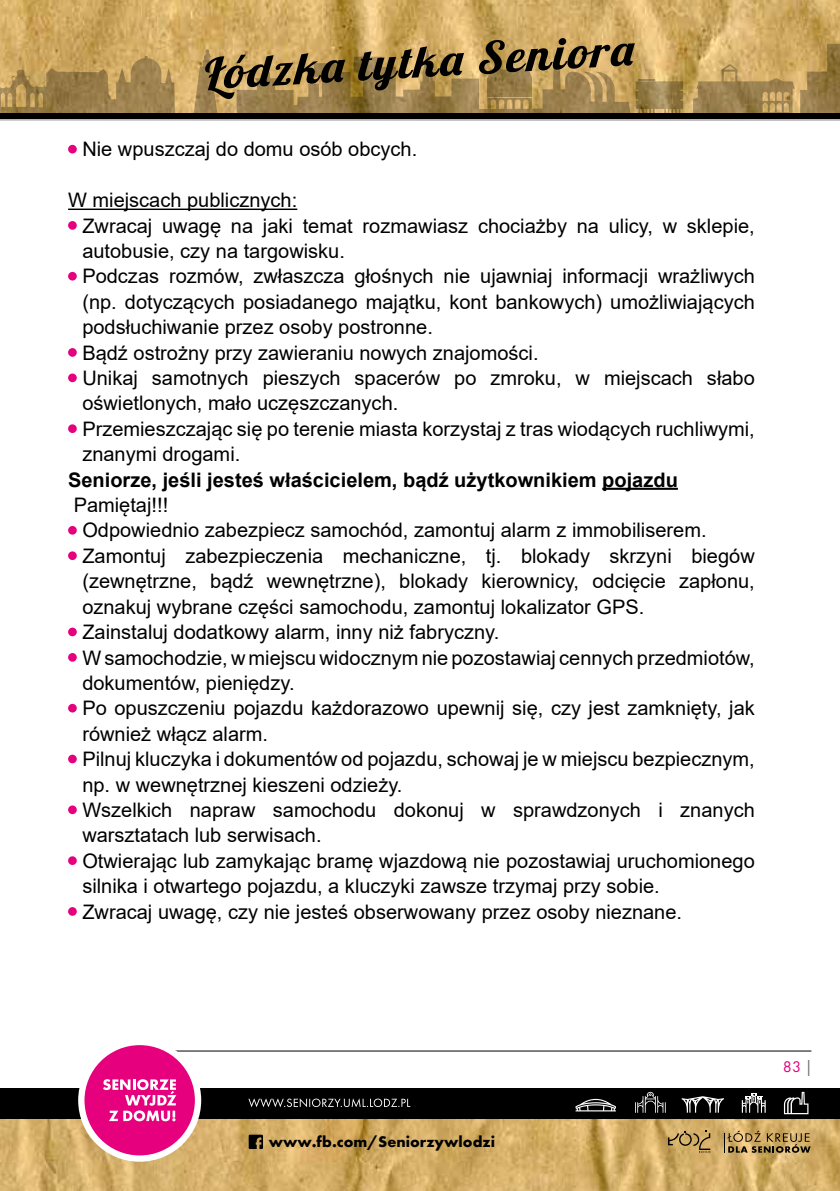
<style>
.page{position:relative;width:840px;height:1191px;background:#fff}
.page>*{position:absolute;margin:0;border:0;box-sizing:border-box;transform-origin:0 0}
.t1{font:20px/25.4px "Arial";color:#000}
.t2{font:700 20px "Arial";color:#000}
.t3{font:16px "Futura PT Bold";color:#000}
.t4{font:16px "Futura PT Book";color:#e6007d}
.s1{color:#706f6f}
</style>
<div class="page">
<hr style="left:138px;top:1050px;width:673px;height:1px;background:#000">
<img style="left:0;top:1119px;width:839px;height:72px">
<svg style="left:667px;top:1130px;width:43px;height:22px"></svg>
<svg style="left:723px;top:1130px;width:87px;height:22px;background:#a28752"></svg>
<div style="left:0;top:1088px;width:839px;height:30px;background:#000"></div>
<svg style="left:575px;top:1098px;width:40px;height:13px"></svg>
<svg style="left:783px;top:1091px;width:25px;height:23px"></svg>
<svg style="left:635px;top:1091px;width:30px;height:21px"></svg>
<svg style="left:681px;top:1096px;width:42px;height:16px"></svg>
<svg style="left:741px;top:1093px;width:24px;height:19px"></svg>
<svg style="left:248px;top:1098px;width:162px;height:9px"></svg>
<div style="left:78px;top:1038px;width:123px;height:123px;background:#fff;border-radius:50%"></div>
<div style="left:84px;top:1045px;width:111px;height:110px;background:#e6007d;border-radius:50%"></div>
<svg style="left:103px;top:1079px;width:73px;height:42px"></svg>
<svg style="left:248px;top:1134px;width:15px;height:15px"></svg>
<img style="left:0;top:0;width:839px;height:44px">
<svg style="left:0;top:44px;width:839px;height:77px;background:#a08451"></svg>
<svg style="left:202px;top:49px;width:143px;height:50px;background:#897143"></svg>
<svg style="left:358px;top:46px;width:106px;height:44px;background:#7f693d"></svg>
<svg style="left:478px;top:38px;width:176px;height:43px;background:#967c4a"></svg>
<hr style="left:68px;top:208px;width:229px;height:2px;background:#000">
<hr style="left:602px;top:488px;width:75px;height:2px;background:#000">
<div style="left:68px;top:145px;width:9px;height:8px;background:#e6007d;border-radius:50%"></div>
<div style="left:68px;top:221px;width:9px;height:9px;background:#e6007d;border-radius:50%"></div>
<div style="left:68px;top:272px;width:9px;height:8px;background:#e6007d;border-radius:50%"></div>
<div style="left:68px;top:348px;width:9px;height:9px;background:#e6007d;border-radius:50%"></div>
<div style="left:68px;top:373px;width:9px;height:9px;background:#e6007d;border-radius:50%"></div>
<div style="left:68px;top:424px;width:9px;height:9px;background:#e6007d;border-radius:50%"></div>
<div style="left:68px;top:526px;width:9px;height:8px;background:#e6007d;border-radius:50%"></div>
<div style="left:68px;top:551px;width:9px;height:9px;background:#e6007d;border-radius:50%"></div>
<svg style="left:68px;top:627px;width:9px;height:9px"></svg>
<div style="left:68px;top:653px;width:9px;height:8px;background:#e6007d;border-radius:50%"></div>
<div style="left:68px;top:704px;width:9px;height:8px;background:#e6007d;border-radius:50%"></div>
<svg style="left:68px;top:754px;width:9px;height:9px"></svg>
<div style="left:68px;top:805px;width:9px;height:9px;background:#e6007d;border-radius:50%"></div>
<div style="left:68px;top:856px;width:9px;height:9px;background:#e6007d;border-radius:50%"></div>
<div style="left:68px;top:907px;width:9px;height:8px;background:#e6007d;border-radius:50%"></div>
<p class="t1" style="left:82px;top:136px;width:336px">Nie wpuszczaj do domu osób obcych.</p>
<p class="t1" style="left:82px;top:187px;width:673px;text-indent:-14px">W miejscach publicznych:<br>Zwracaj uwagę na jaki temat rozmawiasz chociażby na ulicy, w sklepie, autobusie, czy na targowisku.<br>Podczas rozmów, zwłaszcza głośnych nie ujawniaj informacji wrażliwych (np. dotyczących posiadanego majątku, kont bankowych) umożliwiających podsłuchiwanie przez osoby postronne.<br>Bądź ostrożny przy zawieraniu nowych znajomości.<br>Unikaj samotnych pieszych spacerów po zmroku, w miejscach słabo oświetlonych, mało uczęszczanych.<br>Przemieszczając się po terenie miasta korzystaj z tras wiodących ruchliwymi, znanymi drogami.</p>
<p class="t2" style="left:68px;top:465px;width:611px">Seniorze, jeśli jesteś właścicielem, bądź użytkownikiem pojazdu</p>
<p class="t1" style="left:82px;top:492px;width:673px;text-indent:-9px">Pamiętaj!!!<br>Odpowiednio zabezpiecz samochód, zamontuj alarm z immobiliserem.<br>Zamontuj zabezpieczenia mechaniczne, tj. blokady skrzyni biegów (zewnętrzne, bądź wewnętrzne), blokady kierownicy, odcięcie zapłonu, oznakuj wybrane części samochodu, zamontuj lokalizator GPS.<br>Zainstaluj dodatkowy alarm, inny niż fabryczny.<br>W samochodzie, w miejscu widocznym nie pozostawiaj cennych przedmiotów, dokumentów, pieniędzy.<br>Po opuszczeniu pojazdu każdorazowo upewnij się, czy jest zamknięty, jak również włącz alarm.<br>Pilnuj kluczyka i dokumentów od pojazdu, schowaj je w miejscu bezpiecznym, np. w wewnętrznej kieszeni odzieży.<br>Wszelkich napraw samochodu dokonuj w sprawdzonych i znanych warsztatach lub serwisach.<br>Otwierając lub zamykając bramę wjazdową nie pozostawiaj uruchomionego silnika i otwartego pojazdu, a kluczyki zawsze trzymaj przy sobie.<br>Zwracaj uwagę, czy nie jesteś obserwowany przez osoby nieznane.</p>
<p class="t3" style="left:268px;top:1131px;width:228px">www.fb.com/Seniorzywlodzi</p>
<p class="t4" style="left:782px;top:1056px;width:31px">83 <span class="s1">|</span></p>
</div>
